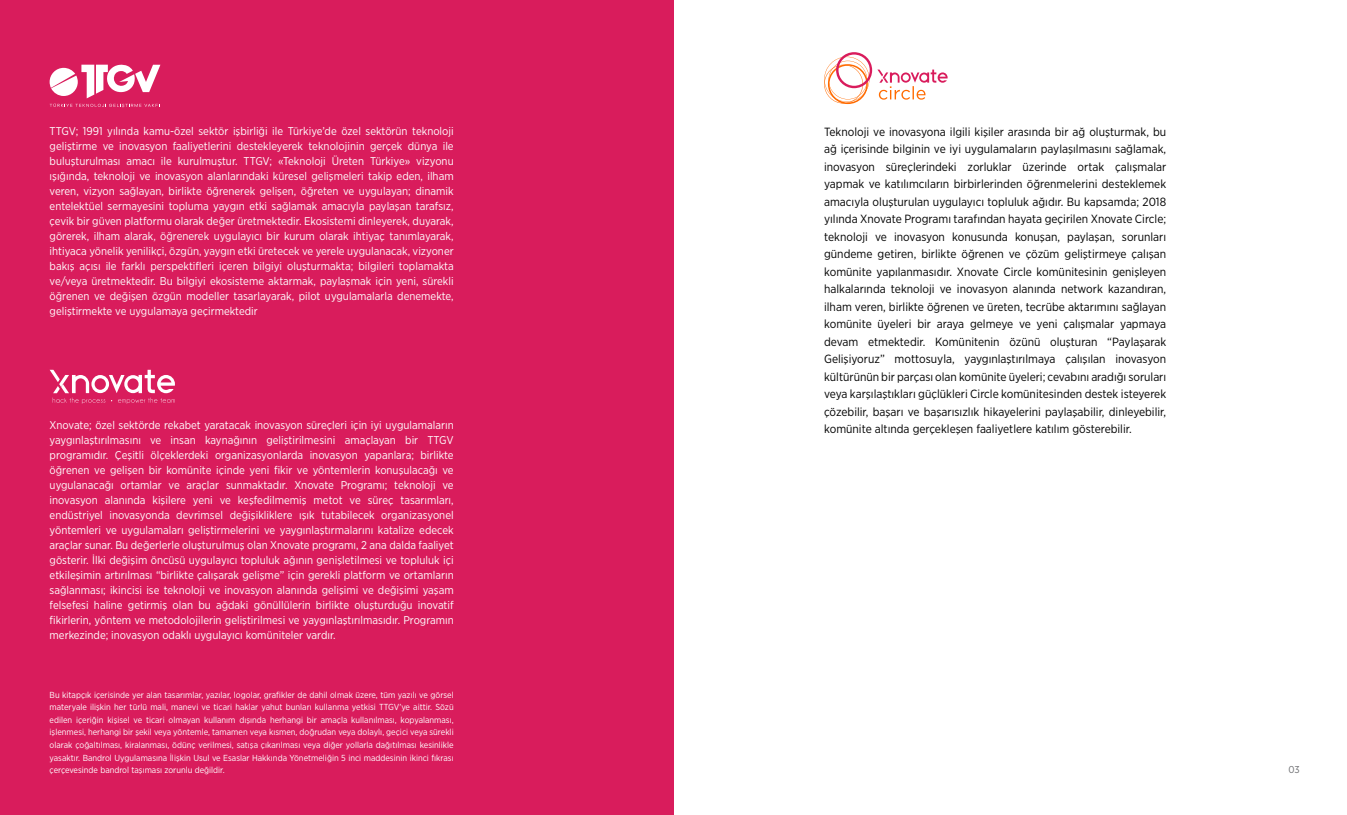
<style>
.page{position:relative;width:1347px;height:815px;background:#fff}
.page>*{position:absolute;margin:0;border:0;box-sizing:border-box;transform-origin:0 0}
.t1{font:11.88px/17.5px "Gotham Narrow";color:#000;text-align:justify}
.t2{font:11.25px/15px "Gotham Narrow";color:#fff;text-align:justify}
.t3{font:10px "Gotham Narrow";color:#6d6e71}
.t4{font:8.75px/12.5px "Gotham Narrow";color:#fff;text-align:justify}
</style>
<div class="page">
<div style="left:0;top:0;width:673px;height:815px;background:#d91c5c"></div>
<svg style="left:50px;top:65px;width:110px;height:43px"></svg>
<svg style="left:50px;top:370px;width:125px;height:34px"></svg>
<svg style="left:824px;top:52px;width:123px;height:52px"></svg>
<p class="t2" style="left:50px;top:124px;width:405px">TTGV; 1991 yılında kamu-özel sektör işbirliği ile Türkiye’de özel sektörün teknoloji geliştirme ve inovasyon faaliyetlerini destekleyerek teknolojinin gerçek dünya ile buluşturulması amacı ile kurulmuştur. TTGV; «Teknoloji Üreten Türkiye» vizyonu ışığında, teknoloji ve inovasyon alanlarındaki küresel gelişmeleri takip eden, ilham veren, vizyon sağlayan, birlikte öğrenerek gelişen, öğreten ve uygulayan; dinamik entelektüel sermayesini topluma yaygın etki sağlamak amacıyla paylaşan tarafsız, çevik bir güven platformu olarak değer üretmektedir. Ekosistemi dinleyerek, duyarak, görerek, ilham alarak, öğrenerek uygulayıcı bir kurum olarak ihtiyaç tanımlayarak, ihtiyaca yönelik yenilikçi, özgün, yaygın etki üretecek ve yerele uygulanacak, vizyoner bakış açısı ile farklı perspektifleri içeren bilgiyi oluşturmakta; bilgileri toplamakta ve/veya üretmektedir. Bu bilgiyi ekosisteme aktarmak, paylaşmak için yeni, sürekli öğrenen ve değişen özgün modeller tasarlayarak, pilot uygulamalarla denemekte, geliştirmekte ve uygulamaya geçirmektedir</p>
<p class="t2" style="left:50px;top:417px;width:405px">Xnovate; özel sektörde rekabet yaratacak inovasyon süreçleri için iyi uygulamaların yaygınlaştırılmasını ve insan kaynağının geliştirilmesini amaçlayan bir TTGV programıdır. Çeşitli ölçeklerdeki organizasyonlarda inovasyon yapanlara; birlikte öğrenen ve gelişen bir komünite içinde yeni fikir ve yöntemlerin konuşulacağı ve uygulanacağı ortamlar ve araçlar sunmaktadır. Xnovate Programı; teknoloji ve inovasyon alanında kişilere yeni ve keşfedilmemiş metot ve süreç tasarımları, endüstriyel inovasyonda devrimsel değişikliklere ışık tutabilecek organizasyonel yöntemleri ve uygulamaları geliştirmelerini ve yaygınlaştırmalarını katalize edecek araçlar sunar. Bu değerlerle oluşturulmuş olan Xnovate programı, 2 ana dalda faaliyet gösterir. İlki değişim öncüsü uygulayıcı topluluk ağının genişletilmesi ve topluluk içi etkileşimin artırılması “birlikte çalışarak gelişme” için gerekli platform ve ortamların sağlanması; ikincisi ise teknoloji ve inovasyon alanında gelişimi ve değişimi yaşam felsefesi haline getirmiş olan bu ağdaki gönüllülerin birlikte oluşturduğu inovatif fikirlerin, yöntem ve metodolojilerin geliştirilmesi ve yaygınlaştırılmasıdır. Programın merkezinde; inovasyon odaklı uygulayıcı komüniteler vardır.</p>
<p class="t4" style="left:50px;top:688px;width:405px">Bu kitapçık içerisinde yer alan tasarımlar, yazılar, logolar, grafikler de dahil olmak üzere, tüm yazılı ve görsel materyale ilişkin her türlü mali, manevi ve ticari haklar yahut bunları kullanma yetkisi TTGV’ye aittir. Sözü edilen içeriğin kişisel ve ticari olmayan kullanım dışında herhangi bir amaçla kullanılması, kopyalanması, işlenmesi, herhangi bir şekil veya yöntemle, tamamen veya kısmen, doğrudan veya dolaylı, geçici veya sürekli olarak çoğaltılması, kiralanması, ödünç verilmesi, satışa çıkarılması veya diğer yollarla dağıtılması kesinlikle yasaktır. Bandrol Uygulamasına İlişkin Usul ve Esaslar Hakkında Yönetmeliğin 5 inci maddesinin ikinci fıkrası çerçevesinde bandrol taşıması zorunlu değildir.</p>
<p class="t1" style="left:824px;top:123px;width:343px">Teknoloji ve inovasyona ilgili kişiler arasında bir ağ oluşturmak, bu ağ içerisinde bilginin ve iyi uygulamaların paylaşılmasını sağlamak, inovasyon süreçlerindeki zorluklar üzerinde ortak çalışmalar yapmak ve katılımcıların birbirlerinden öğrenmelerini desteklemek amacıyla oluşturulan uygulayıcı topluluk ağıdır. Bu kapsamda; 2018 yılında Xnovate Programı tarafından hayata geçirilen Xnovate Circle; teknoloji ve inovasyon konusunda konuşan, paylaşan, sorunları gündeme getiren, birlikte öğrenen ve çözüm geliştirmeye çalışan komünite yapılanmasıdır. Xnovate Circle komünitesinin genişleyen halkalarında teknoloji ve inovasyon alanında network kazandıran, ilham veren, birlikte öğrenen ve üreten, tecrübe aktarımını sağlayan komünite üyeleri bir araya gelmeye ve yeni çalışmalar yapmaya devam etmektedir. Komünitenin özünü oluşturan “Paylaşarak Gelişiyoruz” mottosuyla, yaygınlaştırılmaya çalışılan inovasyon kültürünün bir parçası olan komünite üyeleri; cevabını aradığı soruları veya karşılaştıkları güçlükleri Circle komünitesinden destek isteyerek çözebilir, başarı ve başarısızlık hikayelerini paylaşabilir, dinleyebilir, komünite altında gerçekleşen faaliyetlere katılım gösterebilir.</p>
<p class="t3" style="left:1288px;top:764px;width:13px">03</p>
</div>
